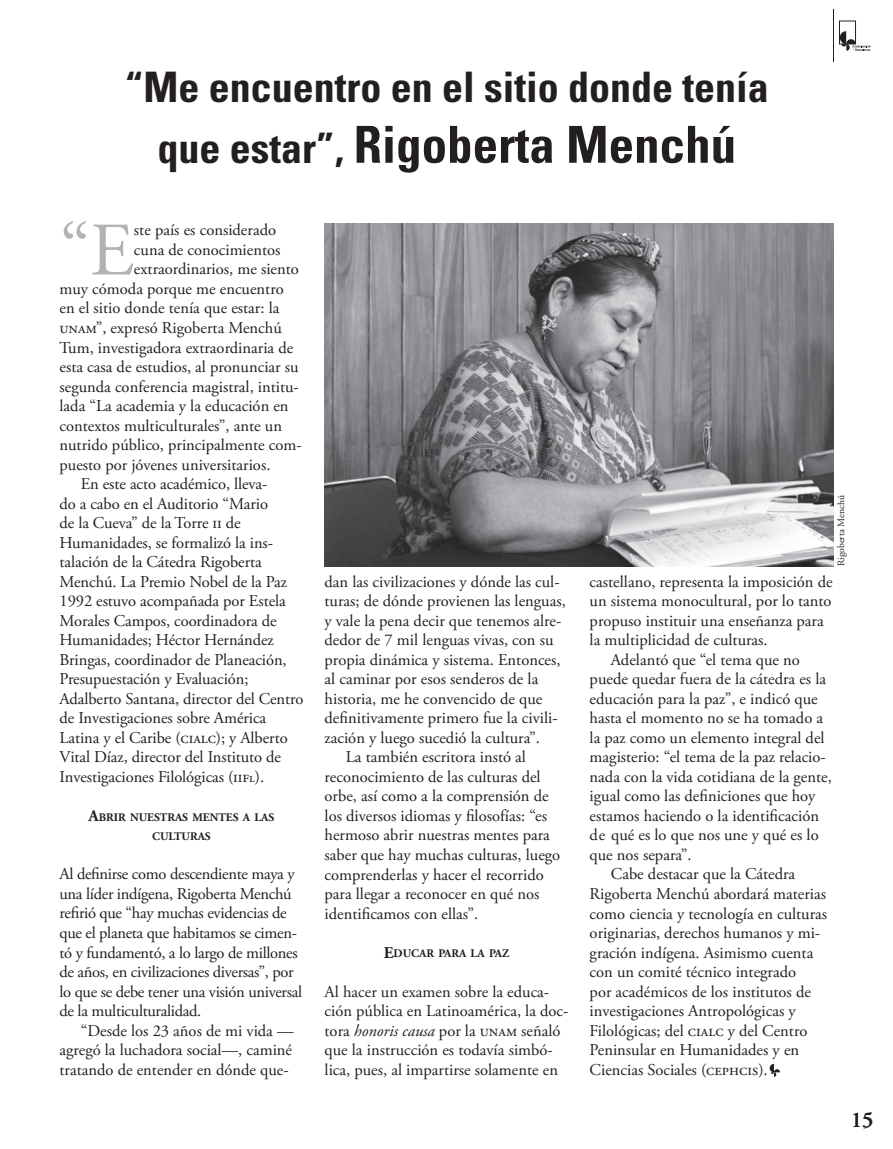
<style>
.page{position:relative;width:893px;height:1149px;background:#fff}
.page>*{position:absolute;margin:0;border:0;box-sizing:border-box;transform-origin:0 0}
.t1{font:75.3px "Adobe Garamond Pro";color:#b2b3b7}
.t2{font:700 condensed 51px "Univers";color:#231f20}
.t3{font:700 condensed 42px "Univers";color:#231f20}
.t4{font:600 22.5px "Adobe Garamond";color:#231f20}
.t5{font:16.5px/19.5px "Adobe Garamond Pro";color:#231f20;text-align:justify}
.t6{font:16.5px/19.5px "Adobe Garamond Pro";letter-spacing:-.02em;color:#231f20}
.t7{font:700 11.55px/19.5px "Adobe Garamond";color:#231f20;text-align:center}
.t8{font:9.75px "Adobe Garamond";color:#231f20}
.s1{font-size:42px}
.s2{font-size:13.5px}
.s3{font-size:16.5px}
.s4{font-style:italic}
</style>
<div class="page">
<hr style="left:833px;top:9px;width:1px;height:52px;background:#231f20">
<div style="left:840px;top:21px;width:16px;height:23px;border:1px solid #231f20"></div>
<svg style="left:840px;top:31px;width:30px;height:20px"></svg>
<svg style="left:770px;top:1063px;width:10px;height:13px"></svg>
<img style="left:325px;top:223px;width:508px;height:343px">
<h3 class="t3" style="left:125px;top:71px;width:645px">“Me encuentro en el sitio donde tenía</h3>
<h2 class="t2" style="left:158px;top:126px;width:580px"><span class="s1">que estar”,</span> Rigoberta Menchú</h2>
<h1 class="t1" style="left:60px;top:220px;width:76px">“E</h1>
<p class="t5" style="left:134px;top:222px;width:144px">ste país es considerado</p>
<p class="t5" style="left:134px;top:241px;width:148px">cuna de conocimientos</p>
<p class="t5" style="left:134px;top:261px;width:166px">extraordinarios, me siento</p>
<p class="t5" style="left:60px;top:280px;width:226px">muy cómoda porque me encuentro</p>
<p class="t5" style="left:60px;top:300px;width:222px">en el sitio donde tenía que estar: la</p>
<p class="t5" style="left:60px;top:319px;width:224px">unam”, expresó Rigoberta Menchú</p>
<p class="t5" style="left:60px;top:339px;width:235px">Tum, investigadora extraordinaria de</p>
<p class="t5" style="left:60px;top:358px;width:241px">esta casa de estudios, al pronunciar su</p>
<p class="t5" style="left:60px;top:378px;width:241px">segunda conferencia magistral, intitu-</p>
<p class="t5" style="left:60px;top:397px;width:231px">lada “La academia y la educación en</p>
<p class="t5" style="left:60px;top:417px;width:224px">contextos multiculturales”, ante un</p>
<p class="t5" style="left:60px;top:436px;width:244px">nutrido público, principalmente com-</p>
<p class="t5" style="left:60px;top:456px;width:212px">puesto por jóvenes universitarios.</p>
<p class="t5" style="left:81px;top:475px;width:188px">En este acto académico, lleva-</p>
<p class="t5" style="left:60px;top:495px;width:210px">do a cabo en el Auditorio “Mario</p>
<p class="t5" style="left:60px;top:514px;width:183px">de la Cueva” de la Torre ii de</p>
<p class="t5" style="left:60px;top:534px;width:215px">Humanidades, se formalizó la ins-</p>
<p class="t5" style="left:60px;top:553px;width:204px">talación de la Cátedra Rigoberta</p>
<p class="t5" style="left:60px;top:573px;width:229px">Menchú. La Premio Nobel de la Paz</p>
<p class="t5" style="left:60px;top:592px;width:228px">1992 estuvo acompañada por Estela</p>
<p class="t5" style="left:60px;top:612px;width:219px">Morales Campos, coordinadora de</p>
<p class="t5" style="left:60px;top:631px;width:216px">Humanidades; Héctor Hernández</p>
<p class="t5" style="left:60px;top:651px;width:229px">Bringas, coordinador de Planeación,</p>
<p class="t5" style="left:60px;top:670px;width:191px">Presupuestación y Evaluación;</p>
<p class="t5" style="left:60px;top:690px;width:245px">Adalberto Santana, director del Centro</p>
<p class="t5" style="left:60px;top:709px;width:208px">de Investigaciones sobre América</p>
<p class="t5" style="left:60px;top:729px;width:230px">Latina y el Caribe (cialc); y Alberto</p>
<p class="t5" style="left:60px;top:748px;width:223px">Vital Díaz, director del Instituto de</p>
<p class="t5" style="left:60px;top:768px;width:206px">Investigaciones Filológicas (iif<span class="s2">l</span>).</p>
<p class="t7" style="left:89px;top:808px;width:187px"><span class="s3">A</span>BRIR NUESTRAS MENTES A LAS<br>CULTURAS</p>
<p class="t6" style="left:60px;top:865px;width:244px">Al definirse como descendiente maya y una líder indígena, Rigoberta Menchú refirió que “hay muchas evidencias de que el planeta que habitamos se cimen&shy;tó y fundamentó, a lo largo de millones de años, en civilizaciones diversas”, por lo que se debe tener una visión universal de la multiculturalidad.</p>
<p class="t5" style="left:60px;top:1021px;width:236px;text-indent:21px">“Desde los 23 años de mi vida — agregó la luchadora social—, caminé tratando de entender en dónde que-</p>
<p class="t5" style="left:325px;top:573px;width:237px">dan las civilizaciones y dónde las cul-</p>
<p class="t5" style="left:325px;top:592px;width:243px">turas; de dónde provienen las lenguas,</p>
<p class="t5" style="left:325px;top:612px;width:238px">y vale la pena decir que tenemos alre-</p>
<p class="t5" style="left:325px;top:631px;width:230px">dedor de 7 mil lenguas vivas, con su</p>
<p class="t5" style="left:325px;top:651px;width:238px">propia dinámica y sistema. Entonces,</p>
<p class="t5" style="left:325px;top:670px;width:215px">al caminar por esos senderos de la</p>
<p class="t5" style="left:325px;top:690px;width:219px">historia, me he convencido de que</p>
<p class="t5" style="left:325px;top:709px;width:235px">definitivamente primero fue la civili-</p>
<p class="t5" style="left:325px;top:729px;width:217px">zación y luego sucedió la cultura”.</p>
<p class="t5" style="left:346px;top:748px;width:182px">La también escritora instó al</p>
<p class="t5" style="left:325px;top:768px;width:218px">reconocimiento de las culturas del</p>
<p class="t5" style="left:325px;top:787px;width:226px">orbe, así como a la comprensión de</p>
<p class="t5" style="left:325px;top:807px;width:224px">los diversos idiomas y filosofías: “es</p>
<p class="t5" style="left:325px;top:826px;width:227px">hermoso abrir nuestras mentes para</p>
<p class="t5" style="left:325px;top:846px;width:237px">saber que hay muchas culturas, luego</p>
<p class="t5" style="left:325px;top:865px;width:221px">comprenderlas y hacer el recorrido</p>
<p class="t5" style="left:325px;top:885px;width:216px">para llegar a reconocer en qué nos</p>
<p class="t5" style="left:325px;top:904px;width:155px">identificamos con ellas”.</p>
<p class="t7" style="left:384px;top:944px;width:127px"><span class="s3">E</span>DUCAR PARA LA PAZ</p>
<p class="t5" style="left:325px;top:982px;width:245px;text-align:left">Al hacer un examen sobre la educa&shy;ción pública en Latinoamérica, la doc&shy;tora <span class="s4">honoris causa</span> por la unam señaló que la instrucción es todavía simbó&shy;lica, pues, al impartirse solamente en</p>
<p class="t8" style="left:837px;top:566px;width:72px;rotate:-90deg">Rigoberta Menchú</p>
<p class="t5" style="left:590px;top:573px;width:245px">castellano, representa la imposición de</p>
<p class="t5" style="left:590px;top:592px;width:243px">un sistema monocultural, por lo tanto</p>
<p class="t5" style="left:590px;top:612px;width:236px">propuso instituir una enseñanza para</p>
<p class="t5" style="left:590px;top:631px;width:180px">la multiplicidad de culturas.</p>
<p class="t5" style="left:611px;top:651px;width:190px">Adelantó que “el tema que no</p>
<p class="t5" style="left:590px;top:670px;width:238px">puede quedar fuera de la cátedra es la</p>
<p class="t5" style="left:590px;top:690px;width:230px">educación para la paz”, e indicó que</p>
<p class="t5" style="left:590px;top:709px;width:235px">hasta el momento no se ha tomado a</p>
<p class="t5" style="left:590px;top:729px;width:236px">la paz como un elemento integral del</p>
<p class="t5" style="left:590px;top:748px;width:238px">magisterio: “el tema de la paz relacio-</p>
<p class="t5" style="left:590px;top:768px;width:244px">nada con la vida cotidiana de la gente,</p>
<p class="t5" style="left:590px;top:787px;width:227px">igual como las definiciones que hoy</p>
<p class="t5" style="left:590px;top:807px;width:231px">estamos haciendo o la identificación</p>
<p class="t5" style="left:590px;top:826px;width:231px">de qué es lo que nos une y qué es lo</p>
<p class="t5" style="left:590px;top:846px;width:104px">que nos separa” .</p>
<p class="t5" style="left:611px;top:865px;width:186px">Cabe destacar que la Cátedra</p>
<p class="t5" style="left:590px;top:885px;width:238px">Rigoberta Menchú abordará materias</p>
<p class="t5" style="left:590px;top:904px;width:239px">como ciencia y tecnología en culturas</p>
<p class="t5" style="left:590px;top:924px;width:232px">originarias, derechos humanos y mi-</p>
<p class="t5" style="left:590px;top:943px;width:225px">gración indígena. Asimismo cuenta</p>
<p class="t5" style="left:590px;top:963px;width:208px">con un comité técnico integrado</p>
<p class="t5" style="left:590px;top:982px;width:223px">por académicos de los institutos de</p>
<p class="t5" style="left:590px;top:1002px;width:208px">investigaciones Antropológicas y</p>
<p class="t5" style="left:590px;top:1021px;width:219px">Filológicas; del cialc y del Centro</p>
<p class="t5" style="left:590px;top:1041px;width:211px">Peninsular en Humanidades y en</p>
<p class="t5" style="left:590px;top:1060px;width:180px">Ciencias Sociales (cephcis).</p>
<h3 class="t4" style="left:851px;top:1110px;width:24px">15</h3>
</div>
